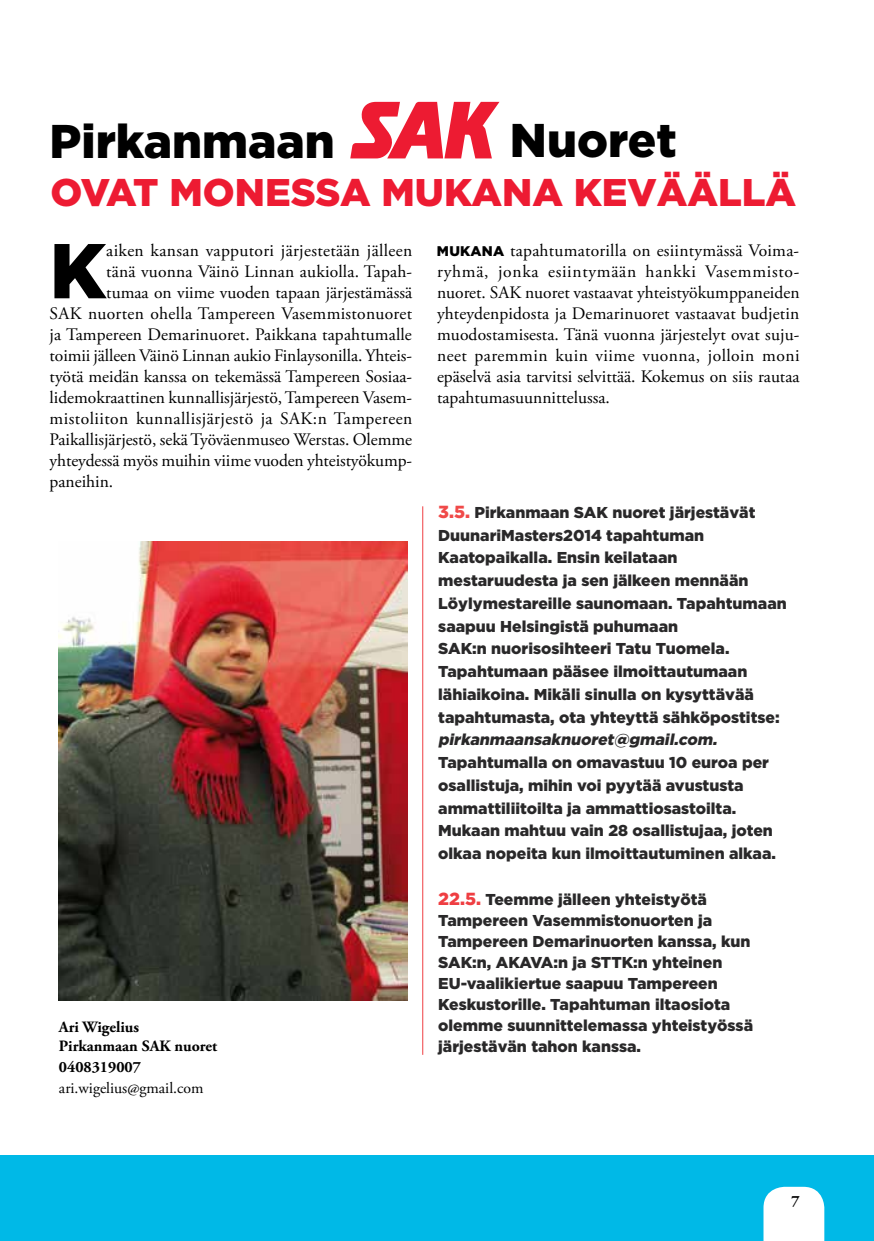
<style>
.page{position:relative;width:874px;height:1241px;background:#fff}
.page>*{position:absolute;margin:0;border:0;box-sizing:border-box;transform-origin:0 0}
.t1{font:900 77.52px "Gotham";color:#000}
.t2{font:900 47.25px "Gotham";color:#000}
.t3{font:900 38.5px "Gotham";color:#ed1b32}
.t4{font:17.5px/21px "Adobe Garamond Pro";color:#000;text-align:justify}
.t5{font:17.5px "Adobe Garamond Pro";letter-spacing:.025em;color:#000}
.t6{font:17.5px "Adobe Garamond Pro";letter-spacing:.02em;color:#000}
.t7{font:900 15.75px/22.8px "Gotham";color:#292829}
.t8{font:700 15.75px/19.2px "Adobe Garamond Pro";color:#000}
.t9{font:italic 900 15.75px "Gotham";letter-spacing:-.195em;color:#292829}
.t10{font:15.75px "Adobe Garamond Pro";color:#000}
.s1{font-family:"Gotham";font-weight:900;font-size:14px}
.s2{font-size:17.5px;color:#f04a49}
.s3{font-size:17.5px;color:#ef3e42}
</style>
<div class="page">
<div style="left:0;top:1155px;width:873px;height:85px;background:#00b9e7"></div>
<svg style="left:350px;top:102px;width:149px;height:56px"></svg>
<img style="left:58px;top:541px;width:349px;height:458px">
<hr style="left:422px;top:506px;width:1px;height:548px;background:#ef3e42">
<svg style="left:763px;top:1186px;width:60px;height:54px;background:#ecf9fd"></svg>
<h2 class="t2" style="left:50px;top:114px;width:286px">Pirkanmaan</h2>
<h2 class="t2" style="left:509px;top:113px;width:168px">nuoret</h2>
<h3 class="t3" style="left:50px;top:170px;width:747px">ovat monessa mukana keväällä</h3>
<h1 class="t1" style="left:50px;top:226px;width:54px">K</h1>
<p class="t6" style="left:106px;top:240px;width:307px">aiken kansan vapputori järjestetään jälleen</p>
<p class="t4" style="left:106px;top:262px;width:307px">tänä vuonna Väinö Linnan aukiolla. Tapah-</p>
<p class="t4" style="left:106px;top:283px;width:307px">tumaa on viime vuoden tapaan järjestämässä</p>
<p class="t4" style="left:50px;top:304px;width:364px">SAK nuorten ohella Tampereen Vasemmistonuoret</p>
<p class="t4" style="left:50px;top:325px;width:363px">ja Tampereen Demarinuoret. Paikkana tapahtumalle</p>
<p class="t4" style="left:50px;top:346px;width:363px">toimii jälleen Väinö Linnan aukio Finlaysonilla. Yhteis-</p>
<p class="t4" style="left:50px;top:367px;width:364px">työtä meidän kanssa on tekemässä Tampereen Sosiaa-</p>
<p class="t4" style="left:50px;top:388px;width:364px">lidemokraattinen kunnallisjärjestö, Tampereen Vasem-</p>
<p class="t5" style="left:50px;top:408px;width:364px">mistoliiton kunnallisjärjestö ja SAK:n Tampereen</p>
<p class="t4" style="left:50px;top:430px;width:364px">Paikallisjärjestö, sekä Työväenmuseo Werstas. Olemme</p>
<p class="t4" style="left:50px;top:451px;width:364px">yhteydessä myös muihin viime vuoden yhteistyökump-</p>
<p class="t4" style="left:50px;top:472px;width:65px">paneihin.</p>
<p class="t8" style="left:59px;top:1017px;width:160px">Ari Wigelius<br>Pirkanmaan SAK nuoret</p>
<p class="t8" style="left:59px;top:1057px;width:83px">0408319007</p>
<p class="t10" style="left:59px;top:1078px;width:146px">ari.wigelius@gmail.com</p>
<p class="t4" style="left:437px;top:241px;width:364px"><span class="s1">Mukana</span> tapahtumatorilla on esiintymässä Voima&shy;ryhmä, jonka esiintymään hankki Vasemmisto&shy;nuoret. SAK nuoret vastaavat yhteistyökumppaneiden yhteydenpidosta ja Demarinuoret vastaavat budjetin muodostamisesta. Tänä vuonna järjestelyt ovat suju&shy;neet paremmin kuin viime vuonna, jolloin moni epäselvä asia tarvitsi selvittää. Kokemus on siis rautaa tapahtumasuunnittelussa.</p>
<p class="t7" style="left:438px;top:500px;width:148px"><span class="s2">3.5.</span> Pirkanmaan SAK</p>
<p class="t7" style="left:438px;top:500px;width:350px;text-indent:174px">nuoret järjestävät<br>DuunariMasters2014 tapahtuman<br>Kaatopaikalla. Ensin keilataan mestaruudesta ja sen jälkeen mennään<br>Löylymestareille saunomaan. Tapahtumaan saapuu Helsingistä puhumaan<br>SAK</p>
<p class="t7" style="left:438px;top:637px;width:343px;text-indent:34px">:n nuorisosihteeri Tatu Tuomela.<br>Tapahtumaan pääsee ilmoittautumaan lähiaikoina. Mikäli sinulla on kysyttävää tapahtumasta, ota yhteyttä sähköpostitse:</p>
<p class="t9" style="left:438px;top:730px;width:283px">pirkanmaansaknuoret@gmail.com.</p>
<p class="t7" style="left:438px;top:750px;width:339px">Tapahtumalla on omavastuu 10 euroa per osallistuja, mihin voi pyytää avustusta ammattiliitoilta ja ammattiosastoilta.<br>Mukaan mahtuu vain 28 osallistujaa, joten olkaa nopeita kun ilmoittautuminen alkaa.</p>
<p class="t7" style="left:438px;top:888px;width:313px;line-height:21px"><span class="s3">22.5.</span> Teemme jälleen yhteistyötä<br>Tampereen Vasemmistonuorten ja<br>Tampereen Demarinuorten kanssa, kun<br>SAK</p>
<p class="t7" style="left:438px;top:951px;width:316px;line-height:21px;text-indent:195px">:n yhteinen<br>EU-vaalikiertue saapuu Tampereen<br>Keskustorille. Tapahtuman iltaosiota olemme suunnittelemassa yhteistyössä järjestävän tahon kanssa.</p>
<p class="t7" style="left:472px;top:950px;width:36px">:n, AKAVA</p>
<p class="t7" style="left:553px;top:950px;width:50px">:n ja STTK</p>
<p class="t8" style="left:791px;top:1191px;width:10px">7</p>
</div>
